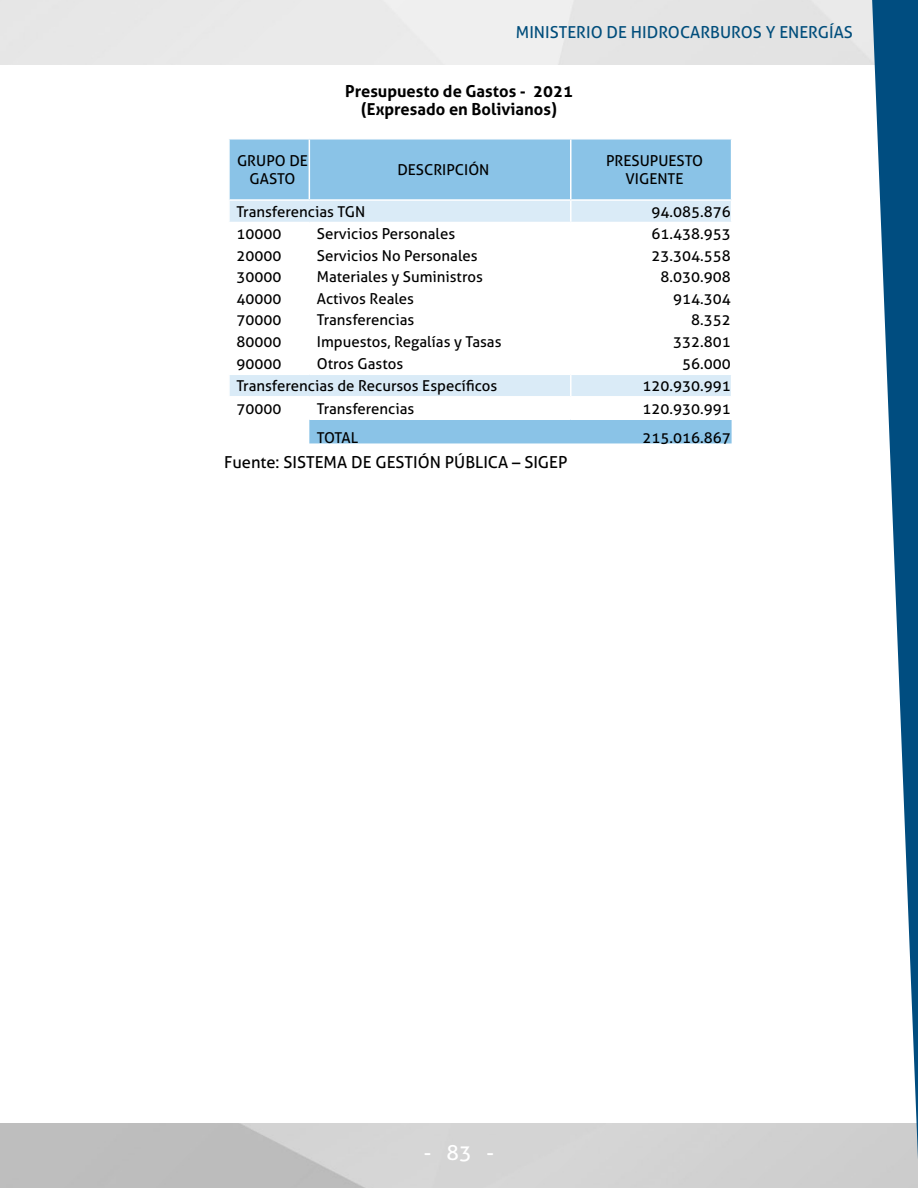
<style>
.page{position:relative;width:918px;height:1188px;background:#fff}
.page>*{position:absolute;margin:0;border:0;box-sizing:border-box;transform-origin:0 0}
.t1{font:21px "Aller";color:#fff}
.t2{font:700 16.5px/17.9px "Aller";color:#000;text-align:center}
.t3{font:16.5px "Aller";color:#000}
.t4{font:16.5px "Aller";color:#004d7b}
.t5{font:15px/18px "Aller";color:#000;text-align:center}
</style>
<div class="page">
<svg style="left:872px;top:0;width:46px;height:1186px"></svg>
<svg style="left:230px;top:140px;width:502px;height:303px;fill:#8ac3e7"></svg>
<svg style="left:230px;top:201px;width:502px;height:195px"></svg>
<hr style="left:309px;top:140px;width:1px;height:59px;background:#fff">
<hr style="left:570px;top:140px;width:2px;height:59px;background:#fff">
<hr style="left:731px;top:140px;width:1px;height:59px;background:#fff">
<hr style="left:228px;top:199px;width:81px;height:2px;background:#fff">
<hr style="left:309px;top:199px;width:262px;height:2px;background:#fff">
<hr style="left:570px;top:201px;width:2px;height:21px;background:#fff">
<hr style="left:571px;top:199px;width:161px;height:2px;background:#fff">
<hr style="left:228px;top:222px;width:81px;height:1px;background:#fff">
<hr style="left:309px;top:222px;width:262px;height:1px;background:#fff">
<hr style="left:571px;top:222px;width:161px;height:1px;background:#fff">
<svg style="left:309px;top:223px;width:1px;height:21px"></svg>
<hr style="left:570px;top:223px;width:2px;height:21px;background:#fff">
<svg style="left:731px;top:201px;width:1px;height:43px"></svg>
<hr style="left:309px;top:374px;width:262px;height:1px;background:#fff">
<hr style="left:228px;top:374px;width:81px;height:1px;background:#fff">
<hr style="left:570px;top:375px;width:2px;height:21px;background:#fff">
<hr style="left:571px;top:374px;width:161px;height:1px;background:#fff">
<svg style="left:309px;top:398px;width:1px;height:20px"></svg>
<hr style="left:570px;top:398px;width:2px;height:20px;background:#fff">
<svg style="left:731px;top:375px;width:1px;height:43px"></svg>
<hr style="left:228px;top:396px;width:81px;height:2px;background:#fff">
<hr style="left:309px;top:396px;width:262px;height:2px;background:#fff">
<hr style="left:571px;top:396px;width:161px;height:2px;background:#fff">
<hr style="left:228px;top:418px;width:81px;height:2px;background:#fff">
<hr style="left:309px;top:418px;width:262px;height:2px;background:#fff">
<hr style="left:571px;top:418px;width:161px;height:2px;background:#fff">
<p class="t4" style="left:516px;top:23px;width:338px">MINISTERIO DE HIDROCARBUROS Y ENERGÍAS</p>
<p class="t2" style="left:345px;top:82px;width:229px">Presupuesto de Gastos - 2021 (Expresado en Bolivianos)</p>
<p class="t5" style="left:237px;top:152px;width:72px">GRUPO DE<br>GASTO</p>
<p class="t5" style="left:397px;top:161px;width:94px">DESCRIPCIÓN</p>
<p class="t5" style="left:606px;top:152px;width:98px">PRESUPUESTO<br>VIGENTE</p>
<p class="t5" style="left:236px;top:202px;width:130px">Transferencias TGN</p>
<p class="t5" style="left:652px;top:202px;width:81px">94.085.876</p>
<p class="t5" style="left:236px;top:225px;width:46px">10000</p>
<p class="t5" style="left:317px;top:225px;width:140px">Servicios Personales</p>
<p class="t5" style="left:652px;top:225px;width:81px">61.438.953</p>
<p class="t5" style="left:236px;top:246px;width:46px">20000</p>
<p class="t5" style="left:317px;top:246px;width:162px">Servicios No Personales</p>
<p class="t5" style="left:652px;top:246px;width:81px">23.304.558</p>
<p class="t5" style="left:236px;top:268px;width:46px">30000</p>
<p class="t5" style="left:317px;top:268px;width:167px">Materiales y Suministros</p>
<p class="t5" style="left:661px;top:268px;width:72px">8.030.908</p>
<p class="t5" style="left:236px;top:290px;width:46px">40000</p>
<p class="t5" style="left:317px;top:290px;width:99px">Activos Reales</p>
<p class="t5" style="left:673px;top:290px;width:59px">914.304</p>
<p class="t5" style="left:236px;top:311px;width:46px">70000</p>
<p class="t5" style="left:317px;top:311px;width:99px">Transferencias</p>
<p class="t5" style="left:691px;top:311px;width:41px">8.352</p>
<p class="t5" style="left:236px;top:333px;width:46px">80000</p>
<p class="t5" style="left:317px;top:333px;width:186px">Impuestos, Regalías y Tasas</p>
<p class="t5" style="left:673px;top:333px;width:59px">332.801</p>
<p class="t5" style="left:236px;top:354px;width:46px">90000</p>
<p class="t5" style="left:317px;top:354px;width:88px">Otros Gastos</p>
<p class="t5" style="left:682px;top:354px;width:50px">56.000</p>
<p class="t5" style="left:236px;top:377px;width:262px">Transferencias de Recursos Específicos</p>
<p class="t5" style="left:643px;top:377px;width:90px">120.930.991</p>
<p class="t5" style="left:236px;top:399px;width:46px">70000</p>
<p class="t5" style="left:317px;top:399px;width:99px">Transferencias</p>
<p class="t5" style="left:643px;top:399px;width:90px">120.930.991</p>
<p class="t5" style="left:317px;top:429px;width:43px">TOTAL</p>
<p class="t5" style="left:643px;top:429px;width:90px">215.016.867</p>
<p class="t3" style="left:224px;top:452px;width:345px">Fuente: SISTEMA DE GESTIÓN PÚBLICA – SIGEP</p>
<h1 class="t1" style="left:424px;top:1140px;width:72px">- 83 -</h1>
</div>
